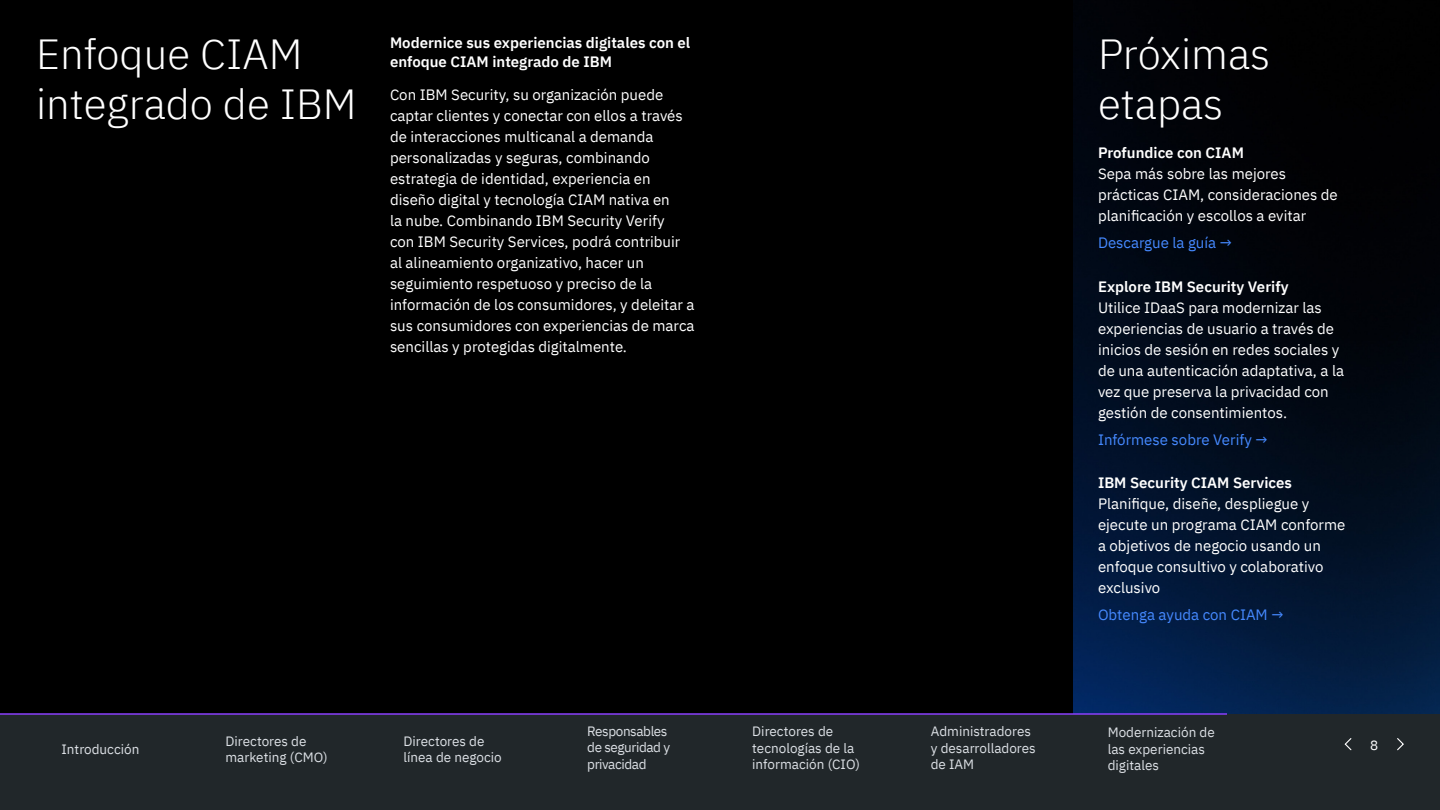
<style>
.page{position:relative;width:1440px;height:810px;background:#fff}
.page>*{position:absolute;margin:0;border:0;box-sizing:border-box;transform-origin:0 0}
.Heading_1_alternate{font:300 42px/50.4px "IBM Plex Sans";color:#fff}
.Body_text{font:15px/21px "IBM Plex Sans";color:#fff}
.Subhead{font:600 15px/19.5px "IBM Plex Sans";color:#fff}
.Body_text-2{font:15px "IBM Plex Sans";color:#4589ff}
.t1{font:13.5px/16.5px "IBM Plex Sans";color:#dde1e6}
.t2{font:13.5px/16.5px "IBM Plex Sans";letter-spacing:-.03em;color:#dde1e6}
.t3{font:13.5px "IBM Plex Sans";color:#fff}
</style>
<div class="page">
<div style="left:0;top:714px;width:1440px;height:96px;background:#21272a"></div>
<svg style="left:1344px;top:738px;width:8px;height:13px"></svg>
<svg style="left:1397px;top:738px;width:7px;height:13px"></svg>
<img style="left:1072px;top:0;width:368px;height:714px">
<div style="left:0;top:0;width:1072px;height:714px;background:#000"></div>
<hr style="left:0;top:713px;width:1227px;height:2px;background:#8a3ffc">
<p class="Heading_1_alternate" style="left:36px;top:25px;width:322px">Enfoque CIAM integrado de IBM</p>
<p class="Subhead" style="left:390px;top:31px;width:302px">Modernice sus experiencias digitales con el enfoque CIAM integrado de IBM</p>
<p class="Body_text" style="left:390px;top:83px;width:306px">Con IBM Security, su organización puede captar clientes y conectar con ellos a través de interacciones multicanal a demanda personalizadas y seguras, combinando estrategia de identidad, experiencia en diseño digital y tecnología CIAM nativa en<br>la nube. Combinando IBM Security Verify<br>con IBM Security Services, podrá contribuir al alineamiento organizativo, hacer un seguimiento respetuoso y preciso de la información de los consumidores, y deleitar a sus consumidores con experiencias de marca sencillas y protegidas digitalmente.</p>
<p class="Heading_1_alternate" style="left:1098px;top:25px;width:174px">Próximas etapas</p>
<p class="Subhead" style="left:1098px;top:142px;width:147px">Profundice con CIAM</p>
<p class="Body_text" style="left:1098px;top:162px;width:241px">Sepa más sobre las mejores prácticas CIAM, consideraciones de planificación y escollos a evitar</p>
<p class="Body_text-2" style="left:1098px;top:231px;width:136px">Descargue la guía →</p>
<p class="Subhead" style="left:1098px;top:275px;width:192px">Explore IBM Security Verify</p>
<p class="Body_text" style="left:1098px;top:296px;width:248px">Utilice IDaaS para modernizar las experiencias de usuario a través de inicios de sesión en redes sociales y de una autenticación adaptativa, a la vez que preserva la privacidad con gestión de consentimientos.</p>
<p class="Body_text-2" style="left:1098px;top:428px;width:171px">Infórmese sobre Verify →</p>
<p class="Subhead" style="left:1098px;top:472px;width:196px">IBM Security CIAM Services</p>
<p class="Body_text" style="left:1098px;top:492px;width:249px">Planifique, diseñe, despliegue y ejecute un programa CIAM conforme a objetivos de negocio usando un enfoque consultivo y colaborativo exclusivo</p>
<p class="Body_text-2" style="left:1098px;top:603px;width:187px">Obtenga ayuda con CIAM →</p>
<p class="t1" style="left:62px;top:740px;width:79px">Introducción</p>
<p class="t1" style="left:225px;top:731px;width:104px">Directores de marketing (CMO)</p>
<p class="t2" style="left:587px;top:722px;width:85px">Responsables de seguridad y privacidad</p>
<p class="t1" style="left:752px;top:722px;width:109px">Directores de tecnologías de la información (CIO)</p>
<p class="t1" style="left:931px;top:722px;width:107px">Administradores y desarrolladores de IAM</p>
<p class="t1" style="left:1108px;top:723px;width:109px">Modernización de las experiencias digitales</p>
<p class="t1" style="left:404px;top:731px;width:100px">Directores de línea de negocio</p>
<p class="t3" style="left:1370px;top:735px;width:10px">8</p>
</div>
